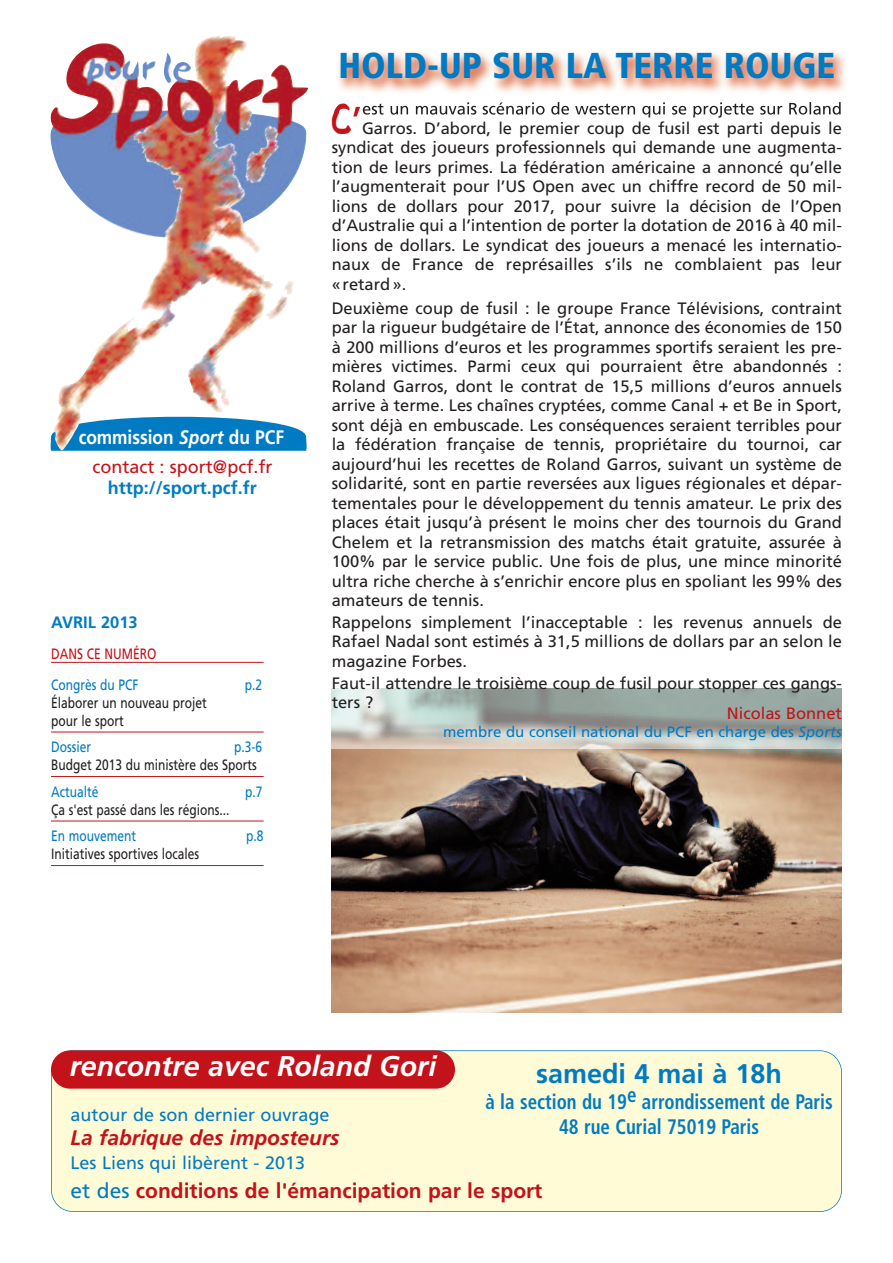
<style>
.page{position:relative;width:893px;height:1263px;background:#fff}
.page>*{position:absolute;margin:0;border:0;box-sizing:border-box;transform-origin:0 0}
.t1{font:36.9px "Sand";color:#c4121a;scale:.8 1}
.t2{font:900 condensed 36px "Frutiger";color:#007bc3}
.t3{font:italic 700 28.5px "Frutiger";color:#fff}
.t4{font:700 27px "Frutiger";color:#007bc3}
.t5{font:700 condensed 21px/25.5px "Frutiger";color:#007bc3;text-align:center;scale:.9 1}
.t6{font:700 21px "Frutiger";color:#c4121a}
.t7{font:italic 700 21px "Frutiger";color:#c4121a}
.t8{font:700 19.5px "Frutiger";color:#fff;scale:.89 1}
.t9{font:18px "Frutiger";color:#007bc3}
.t10{font:18px "Frutiger";color:#c4121a}
.t11{font:700 18px "Frutiger";color:#007bc3}
.t12{font:16.5px/19.5px "Frutiger";color:#231f20;text-align:justify}
.t13{font:16.5px "Frutiger";color:#c4121a}
.t14{font:700 16.5px "Frutiger";color:#007bc3}
.t15{font:15px/18px "Frutiger";color:#231f20;scale:.8 1}
.t16{font:15px "Frutiger";color:#007bc3;scale:.8 1}
.t17{font:15px "Frutiger";color:#007bc3}
.t18{font:15px "Frutiger";color:#c4121a;scale:.8 1}
.s1{font-style:italic}
.s2{font-family:"Frutiger";font-size:38.7px}
.s3{font-weight:400;color:#007bc3}
</style>
<div class="page">
<img style="left:332px;top:748px;width:510px;height:264px">
<svg style="left:50px;top:432px;width:257px;height:19px"></svg>
<img style="left:54px;top:36px;width:254px;height:414px">
<hr style="left:51px;top:662px;width:213px;height:1px;background:#c4121a">
<hr style="left:51px;top:732px;width:213px;height:1px;background:#c4121a">
<hr style="left:51px;top:776px;width:213px;height:1px;background:#c4121a">
<hr style="left:51px;top:821px;width:213px;height:1px;background:#c4121a">
<hr style="left:51px;top:865px;width:213px;height:1px;background:#c4121a">
<div style="left:52px;top:1051px;width:789px;height:160px;background:#fffbd6;border-radius:21px"></div>
<div style="left:51px;top:1050px;width:791px;height:162px;border:2px solid #007bc3;border-radius:22px"></div>
<img style="left:338px;top:52px;width:507px;height:63px">
<img style="left:333px;top:103px;width:18px;height:12px">
<svg style="left:353px;top:107px;width:7px;height:8px"></svg>
<img style="left:363px;top:102px;width:140px;height:13px">
<div style="left:51px;top:1050px;width:404px;height:39px;background:#c4121a;border-radius:19px"></div>
<p class="t8" style="left:79px;top:429px;width:232px">commission <span class="s1">Sport</span> du PCF</p>
<p class="t10" style="left:92px;top:459px;width:181px">contact : sport@pcf.fr</p>
<p class="t11" style="left:108px;top:480px;width:150px">http://sport.pcf.fr</p>
<p class="t14" style="left:51px;top:616px;width:88px">AVRIL 2013</p>
<p class="t18" style="left:51px;top:648px;width:133px">DANS CE NUMÉRO</p>
<p class="t16" style="left:51px;top:678px;width:111px">Congrès du PCF</p>
<p class="t16" style="left:245px;top:678px;width:23px">p.2</p>
<p class="t15" style="left:51px;top:695px;width:196px">Élaborer un nouveau projet pour le sport</p>
<p class="t16" style="left:51px;top:741px;width:51px">Dossier</p>
<p class="t16" style="left:234px;top:741px;width:36px">p.3-6</p>
<p class="t15" style="left:51px;top:757px;width:259px">Budget 2013 du ministère des Sports</p>
<p class="t16" style="left:51px;top:785px;width:61px">Actualté</p>
<p class="t16" style="left:245px;top:785px;width:23px">p.7</p>
<p class="t15" style="left:51px;top:802px;width:224px">Ça s'est passé dans les régions...</p>
<p class="t16" style="left:51px;top:830px;width:108px">En mouvement</p>
<p class="t16" style="left:246px;top:830px;width:23px">p.8</p>
<p class="t15" style="left:51px;top:846px;width:187px">Initiatives sportives locales</p>
<h2 class="t2" style="left:339px;top:51px;width:498px">HOLD-UP SUR LA TERRE ROUGE</h2>
<h1 class="t1" style="left:332px;top:97px;width:40px">C<span class="s2">’</span></h1>
<p class="t12" style="left:332px;top:120px;width:512px;text-indent:30px">Garros. D’abord, le premier coup de fusil est parti depuis le syndicat des joueurs professionnels qui demande une augmenta&shy;tion de leurs primes. La fédération américaine a annoncé qu’elle l’augmenterait pour l’US Open avec un chiffre record de 50 mil&shy;lions de dollars pour 2017, pour suivre la décision de l’Open d’Australie qui a l’intention de porter la dotation de 2016 à 40 mil&shy;lions de dollars. Le syndicat des joueurs a menacé les internatio&shy;naux de France de représailles s’ils ne comblaient pas leur «retard».</p>
<p class="t12" style="left:332px;top:299px;width:512px">Deuxième coup de fusil : le groupe France Télévisions, contraint par la rigueur budgétaire de l’État, annonce des économies de 150 à 200 millions d’euros et les programmes sportifs seraient les pre&shy;mières victimes. Parmi ceux qui pourraient être abandonnés :<br>Roland Garros, dont le contrat de 15,5 millions d’euros annuels arrive à terme. Les chaînes cryptées, comme Canal + et Be in Sport, sont déjà en embuscade. Les conséquences seraient terribles pour la fédération française de tennis, propriétaire du tournoi, car aujourd’hui les recettes de Roland Garros, suivant un système de solidarité, sont en partie reversées aux ligues régionales et dépar&shy;tementales pour le développement du tennis amateur. Le prix des places était jusqu’à présent le moins cher des tournois du Grand Chelem et la retransmission des matchs était gratuite, assurée à 100% par le service public. Une fois de plus, une mince minorité ultra riche cherche à s’enrichir encore plus en spoliant les 99% des amateurs de tennis.</p>
<p class="t12" style="left:332px;top:614px;width:512px">Rappelons simplement l’inacceptable : les revenus annuels de Rafael Nadal sont estimés à 31,5 millions de dollars par an selon le magazine Forbes.</p>
<p class="t12" style="left:332px;top:674px;width:512px">Faut-il attendre le troisième coup de fusil pour stopper ces gangs&shy;ters ?</p>
<p class="t13" style="left:727px;top:706px;width:117px">Nicolas Bonnet</p>
<p class="t17" style="left:443px;top:725px;width:400px">membre du conseil national du PCF en charge des <span class="s1">Sports</span></p>
<h3 class="t3" style="left:70px;top:1054px;width:368px">rencontre avec Roland Gori</h3>
<p class="t9" style="left:71px;top:1108px;width:260px">autour de son dernier ouvrage</p>
<p class="t7" style="left:71px;top:1130px;width:270px">La fabrique des imposteurs</p>
<p class="t9" style="left:71px;top:1156px;width:236px">Les Liens qui libèrent - 2013</p>
<p class="t6" style="left:71px;top:1182px;width:473px"><span class="s3">et des</span> conditions de l'émancipation par le sport</p>
<h3 class="t4" style="left:536px;top:1063px;width:248px">samedi 4 mai à 18h</h3>
<p class="t5" style="left:485px;top:1090px;width:388px">à la section du 19e arrondissement de Paris<br>48 rue Curial 75019 Paris</p>
</div>
